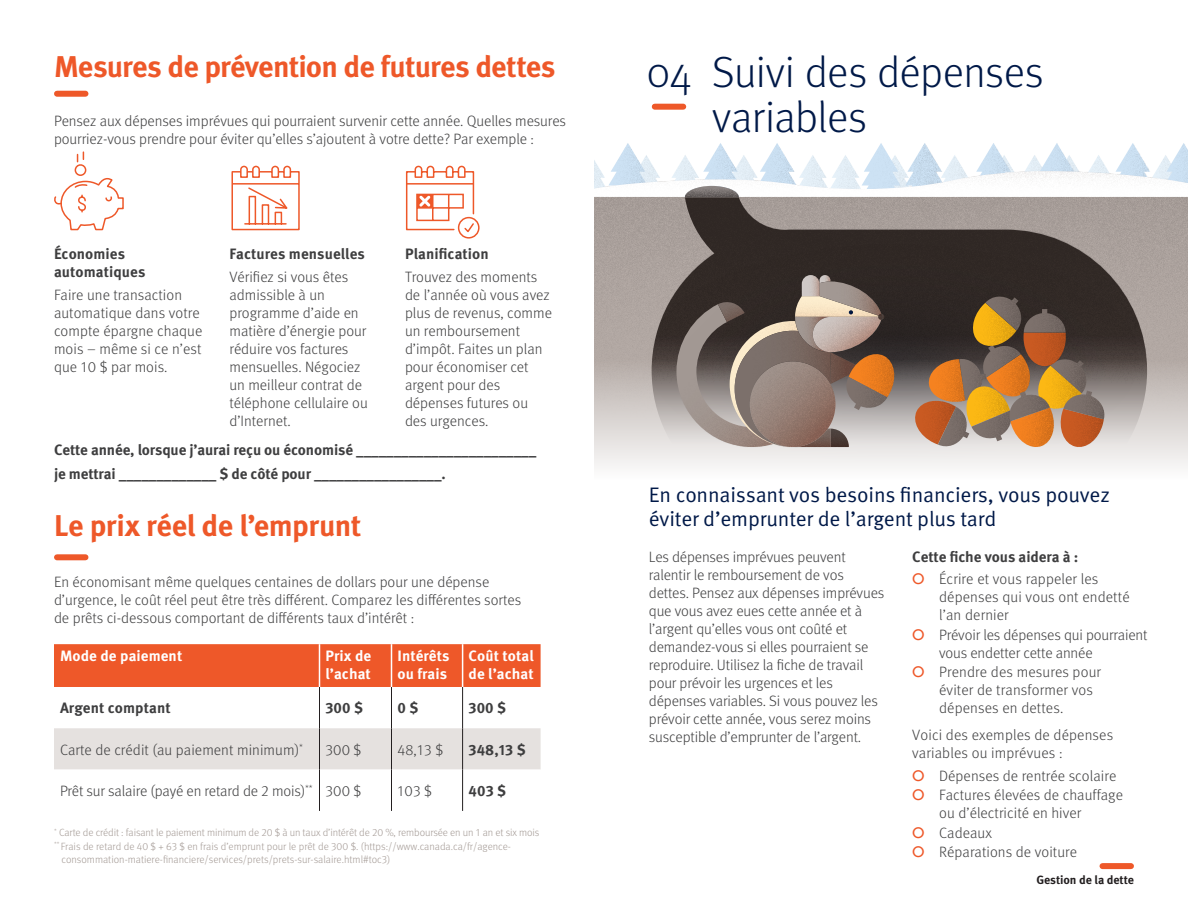
<style>
.page{position:relative;width:1188px;height:918px;background:#fff}
.page>*{position:absolute;margin:0;border:0;box-sizing:border-box;transform-origin:0 0}
.Head{font:300 43.5px/45px "Meta Pro";letter-spacing:-.015em;color:#001948}
.WORKSHEET_HEADLIN{font:700 30px "Meta Pro";letter-spacing:-.02em;color:#ee5829}
.INTRO_BLURB{font:21px/24px "Meta Pro Norm";letter-spacing:-.01em;color:#001948}
.intro{font:300 15px/18px "Meta Pro";color:#3e3e3f}
.BODY{font:300 15px/18px "Meta Pro";letter-spacing:-.01em;color:#3e3e3f}
.BULLET_LIST{font:300 15px/18px "Meta Pro";letter-spacing:.005em;color:#3e3e3f}
.intro-2{font:700 15px/18px "Meta Pro";letter-spacing:.005em;color:#3e3e3f}
.Body{font:300 15px "Meta Pro";letter-spacing:.005em;color:#3e3e3f}
.Body-2{font:700 15px/18px "Meta Pro";letter-spacing:.005em;color:#fff}
.BODY-2{font:300 15px/18px "Meta Pro";letter-spacing:.01em;color:#3e3e3f}
.Body-3{font:700 15px "Meta Pro";letter-spacing:.005em;color:#3e3e3f}
.SUBSUBHEAD{font:700 15px "Meta Pro";letter-spacing:-.005em;color:#3e3e3f}
.t1{font:700 12px "Meta Pro";letter-spacing:-.005em;color:#231f20}
.BODY-3{font:300 10.5px/13.5px "Meta Pro";color:#a39994}
.s1{font-weight:900;color:#ee5829}
</style>
<div class="page">
<div style="left:1102px;top:863px;width:29px;height:6px;background:#ee5829"></div>
<img style="left:594px;top:202px;width:594px;height:152px">
<svg style="left:797px;top:202px;width:350px;height:130px;background:#9f9591"></svg>
<svg style="left:594px;top:143px;width:594px;height:59px"></svg>
<img style="left:626px;top:143px;width:171px;height:103px">
<div style="left:594px;top:354px;width:594px;height:127px;background:linear-gradient(to bottom,#b0a6a1,#fff)"></div>
<img style="left:878px;top:223px;width:63px;height:32px">
<img style="left:618px;top:246px;width:53px;height:235px">
<img style="left:659px;top:244px;width:84px;height:137px">
<img style="left:671px;top:262px;width:65px;height:219px">
<img style="left:743px;top:217px;width:135px;height:41px">
<img style="left:676px;top:272px;width:181px;height:209px">
<img style="left:754px;top:258px;width:66px;height:17px">
<div style="left:820px;top:255px;width:94px;height:40px;background:#2f2824"></div>
<div style="left:914px;top:238px;width:166px;height:57px;background:#302825"></div>
<img style="left:1124px;top:301px;width:21px;height:31px">
<img style="left:965px;top:250px;width:159px;height:82px">
<img style="left:857px;top:468px;width:94px;height:13px">
<img style="left:951px;top:450px;width:51px;height:31px">
<svg style="left:953px;top:295px;width:153px;height:155px;background:#806741"></svg>
<img style="left:1002px;top:332px;width:161px;height:149px">
<svg style="left:676px;top:275px;width:221px;height:172px;background:#786d67"></svg>
<img style="left:788px;top:295px;width:165px;height:173px">
<div style="left:655px;top:104px;width:28px;height:6px;background:#ee5829"></div>
<div style="left:57px;top:91px;width:29px;height:6px;background:#ee5829"></div>
<div style="left:57px;top:554px;width:29px;height:6px;background:#ee5829"></div>
<div style="left:54px;top:644px;width:487px;height:43px;background:#ee5829"></div>
<svg style="left:54px;top:728px;width:487px;height:83px"></svg>
<hr style="left:319px;top:687px;width:1px;height:41px;background:#231f20">
<hr style="left:319px;top:728px;width:1px;height:42px;background:#231f20">
<hr style="left:319px;top:770px;width:1px;height:41px;background:#231f20">
<hr style="left:319px;top:644px;width:1px;height:43px;background:#fff">
<hr style="left:391px;top:687px;width:1px;height:41px;background:#231f20">
<hr style="left:391px;top:728px;width:1px;height:42px;background:#231f20">
<hr style="left:391px;top:770px;width:1px;height:41px;background:#231f20">
<hr style="left:462px;top:687px;width:1px;height:41px;background:#231f20">
<hr style="left:462px;top:728px;width:1px;height:42px;background:#231f20">
<hr style="left:462px;top:770px;width:1px;height:41px;background:#231f20">
<hr style="left:462px;top:644px;width:1px;height:43px;background:#fff">
<hr style="left:391px;top:644px;width:1px;height:43px;background:#fff">
<svg style="left:54px;top:151px;width:70px;height:80px"></svg>
<svg style="left:231px;top:165px;width:69px;height:66px"></svg>
<div style="left:458px;top:217px;width:22px;height:22px;border:2px solid #ee5829;border-radius:50%"></div>
<svg style="left:405px;top:165px;width:70px;height:69px"></svg>
<p class="WORKSHEET_HEADLIN" style="left:54px;top:43px;width:503px">Mesures de prévention de futures dettes</p>
<p class="intro" style="left:54px;top:111px;width:514px">Pensez aux dépenses imprévues qui pourraient survenir cette année. Quelles mesures pourriez-vous prendre pour éviter qu’elles s’ajoutent à votre dette? Par exemple :</p>
<p class="intro-2" style="left:54px;top:244px;width:93px">Économies automatiques</p>
<p class="intro" style="left:54px;top:285px;width:150px">Faire une transaction automatique dans votre compte épargne chaque mois – même si ce n’est que 10 $ par mois.</p>
<p class="intro-2" style="left:405px;top:244px;width:85px">Planification</p>
<p class="intro" style="left:405px;top:267px;width:149px">Trouvez des moments de l’année où vous avez plus de revenus, comme un remboursement d’impôt. Faites un plan pour économiser cet argent pour des dépenses futures ou des urgences.</p>
<p class="intro-2" style="left:54px;top:437px;width:484px;line-height:24px">Cette année, lorsque j’aurai reçu ou économisé ________________________ je mettrai _____________ $ de côté pour _________________.</p>
<p class="intro-2" style="left:230px;top:244px;width:137px">Factures mensuelles</p>
<p class="intro" style="left:230px;top:267px;width:140px">Vérifiez si vous êtes admissible à un programme d’aide en matière d’énergie pour réduire vos factures mensuelles. Négociez un meilleur contrat de téléphone cellulaire ou d’Internet.</p>
<p class="WORKSHEET_HEADLIN" style="left:54px;top:502px;width:309px">Le prix réel de l’emprunt</p>
<p class="intro" style="left:54px;top:572px;width:469px">En économisant même quelques centaines de dollars pour une dépense d’urgence, le coût réel peut être très différent. Comparez les différentes sortes de prêts ci-dessous comportant de différents taux d’intérêt :</p>
<p class="Body-2" style="left:60px;top:646px;width:124px">Mode de paiement</p>
<p class="Body-2" style="left:326px;top:646px;width:47px">Prix de l’achat</p>
<p class="Body-2" style="left:398px;top:646px;width:54px">Intérêts ou frais</p>
<p class="Body-2" style="left:469px;top:646px;width:67px">Coût total de l’achat</p>
<p class="Body-3" style="left:60px;top:696px;width:112px">Argent comptant</p>
<p class="Body-3" style="left:326px;top:696px;width:39px">300 $</p>
<p class="Body-3" style="left:398px;top:696px;width:22px">0 $</p>
<p class="Body-3" style="left:469px;top:696px;width:39px">300 $</p>
<p class="Body" style="left:60px;top:739px;width:245px">Carte de crédit (au paiement minimum)<sup>*</sup></p>
<p class="Body" style="left:326px;top:739px;width:37px">300 $</p>
<p class="Body" style="left:398px;top:739px;width:47px">48,13 $</p>
<p class="Body-3" style="left:469px;top:738px;width:59px">348,13 $</p>
<p class="Body" style="left:60px;top:780px;width:254px">Prêt sur salaire (payé en retard de 2 mois)<sup>**</sup></p>
<p class="Body" style="left:326px;top:780px;width:37px">300 $</p>
<p class="Body" style="left:398px;top:780px;width:36px">103 $</p>
<p class="Body-3" style="left:469px;top:779px;width:39px">403 $</p>
<p class="BODY-3" style="left:54px;top:825px;width:487px"><sup>*</sup> Carte de crédit : faisant le paiement minimum de 20 $ à un taux d’intérêt de 20 %, remboursée en un 1 an et six mois</p>
<p class="BODY-3" style="left:62px;top:839px;width:451px;text-indent:-8px"><sup>**</sup> Frais de retard de 40 $ + 63 $ en frais d’emprunt pour le prêt de 300 $. (https://www.canada.ca/fr/agence&shy;consommation-matiere-financiere/services/prets/prets-sur-salaire.html#toc3)</p>
<p class="Head" style="left:646px;top:47px;width:47px">04</p>
<p class="Head" style="left:712px;top:47px;width:333px">Suivi des dépenses variables</p>
<p class="INTRO_BLURB" style="left:649px;top:481px;width:463px">En connaissant vos besoins financiers, vous pouvez éviter d’emprunter de l’argent plus tard</p>
<p class="BODY" style="left:649px;top:547px;width:237px">Les dépenses imprévues peuvent ralentir le remboursement de vos dettes. Pensez aux dépenses imprévues que vous avez eues cette année et à l’argent qu’elles vous ont coûté et demandez-vous si elles pourraient se reproduire. Utilisez la fiche de travail pour prévoir les urgences et les dépenses variables. Si vous pouvez les prévoir cette année, vous serez moins susceptible d’emprunter de l’argent.</p>
<p class="SUBSUBHEAD" style="left:912px;top:545px;width:168px">Cette fiche vous aidera à :</p>
<p class="BULLET_LIST" style="left:939px;top:569px;width:192px;text-indent:-27px"><span class="s1">○</span> Écrire et vous rappeler les dépenses qui vous ont endetté l’an dernier</p>
<p class="BULLET_LIST" style="left:939px;top:625px;width:210px;text-indent:-27px"><span class="s1">○</span> Prévoir les dépenses qui pourraient vous endetter cette année</p>
<p class="BULLET_LIST" style="left:939px;top:662px;width:164px;text-indent:-27px"><span class="s1">○</span> Prendre des mesures pour éviter de transformer vos dépenses en dettes.</p>
<p class="BODY-2" style="left:912px;top:725px;width:203px">Voici des exemples de dépenses variables ou imprévues :</p>
<p class="BULLET_LIST" style="left:912px;top:766px;width:206px"><span class="s1">○</span> Dépenses de rentrée scolaire</p>
<p class="BULLET_LIST" style="left:939px;top:785px;width:185px;text-indent:-27px"><span class="s1">○</span> Factures élevées de chauffage ou d’électricité en hiver</p>
<p class="BULLET_LIST" style="left:912px;top:823px;width:81px"><span class="s1">○</span> Cadeaux</p>
<p class="BULLET_LIST" style="left:912px;top:842px;width:166px"><span class="s1">○</span> Réparations de voiture</p>
<p class="t1" style="left:1036px;top:870px;width:99px">Gestion de la dette</p>
</div>
